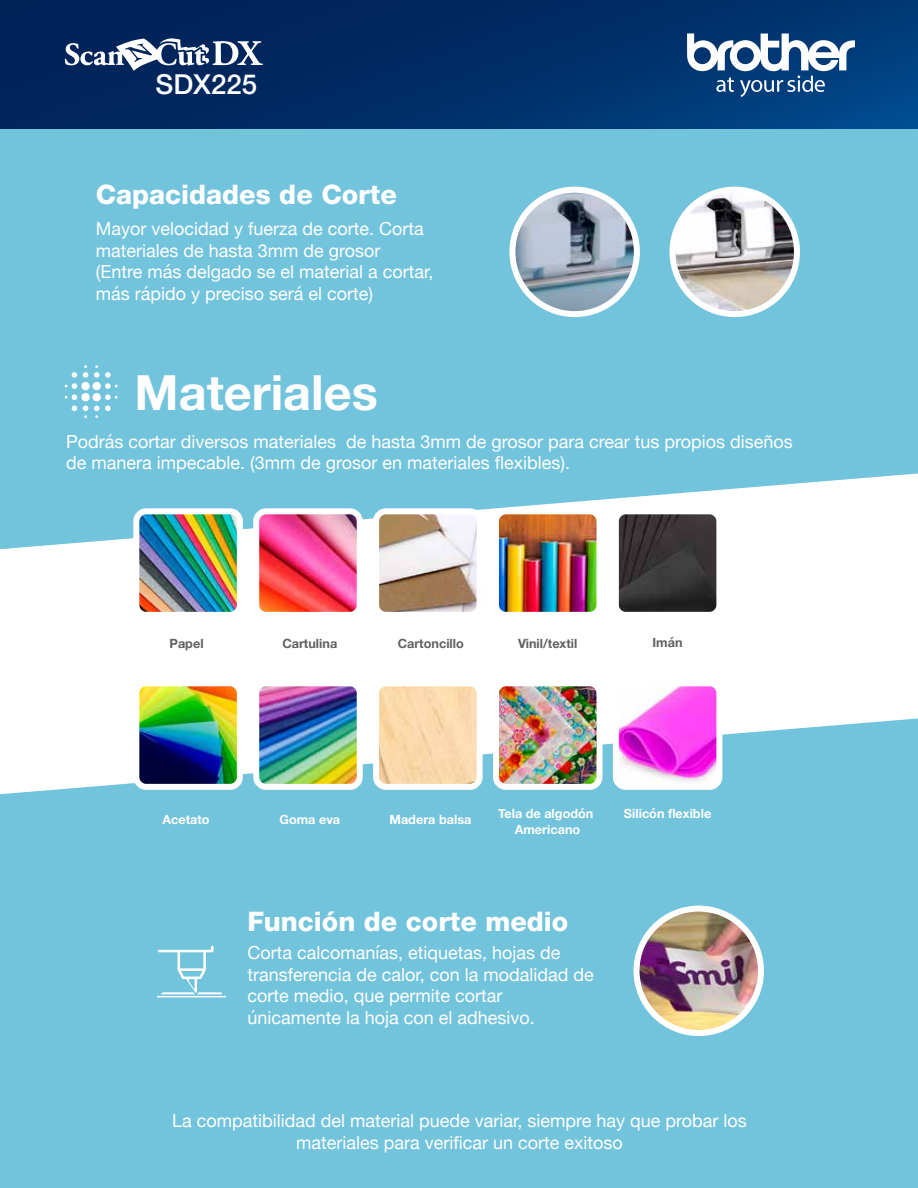
<style>
.page{position:relative;width:918px;height:1188px;background:#fff}
.page>*{position:absolute;margin:0;border:0;box-sizing:border-box;transform-origin:0 0}
.t1{font:700 48.6px "Helvetica Neue LT Std";color:#fff}
.t2{font:500 27.6px "Helvetica Neue LT Std";color:#fff}
.t3{font:800 27px "Helvetica Neue LT Std";color:#fff}
.t4{font:18px/21.6px "Helvetica Neue";color:#fff}
.t5{font:700 12.75px/15.1px "Helvetica Neue";color:#fff;text-align:center}
.t6{font:700 12.75px "Helvetica Neue";color:#606060}
</style>
<div class="page">
<div style="left:0;top:128px;width:918px;height:1060px;background:#72c3dc"></div>
<svg style="left:0;top:473px;width:918px;height:321px;fill:#fff"></svg>
<svg style="left:0;top:0;width:918px;height:128px;background:#002d66"></svg>
<img style="left:140px;top:515px;width:96px;height:96px">
<img style="left:380px;top:687px;width:96px;height:96px">
<img style="left:134px;top:682px;width:102px;height:101px">
<img style="left:500px;top:687px;width:96px;height:96px">
<img style="left:620px;top:687px;width:95px;height:96px">
<img style="left:620px;top:515px;width:95px;height:96px">
<img style="left:380px;top:511px;width:102px;height:104px">
<img style="left:260px;top:515px;width:96px;height:96px">
<img style="left:500px;top:515px;width:96px;height:96px">
<img style="left:260px;top:682px;width:102px;height:101px">
<svg style="left:687px;top:30px;width:190px;height:67px"></svg>
<div style="left:133px;top:508px;width:110px;height:110px;border:6px solid #fff;border-radius:10px"></div>
<div style="left:253px;top:508px;width:110px;height:110px;border:6px solid #fff;border-radius:10px"></div>
<div style="left:373px;top:508px;width:110px;height:110px;border:6px solid #fff;border-radius:10px"></div>
<div style="left:493px;top:508px;width:110px;height:110px;border:6px solid #fff;border-radius:10px"></div>
<div style="left:613px;top:508px;width:109px;height:110px;border:6px solid #fff;border-radius:10px"></div>
<div style="left:133px;top:680px;width:110px;height:110px;border:6px solid #fff;border-radius:10px"></div>
<div style="left:253px;top:680px;width:110px;height:110px;border:6px solid #fff;border-radius:10px"></div>
<div style="left:373px;top:680px;width:110px;height:110px;border:6px solid #fff;border-radius:10px"></div>
<div style="left:493px;top:680px;width:110px;height:110px;border:6px solid #fff;border-radius:10px"></div>
<div style="left:613px;top:680px;width:109px;height:110px;border:6px solid #fff;border-radius:10px"></div>
<svg style="left:65px;top:372px;width:12px;height:28px"></svg>
<svg style="left:83px;top:365px;width:5px;height:13px"></svg>
<svg style="left:94px;top:365px;width:5px;height:13px"></svg>
<svg style="left:72px;top:406px;width:5px;height:5px"></svg>
<div style="left:93px;top:382px;width:8px;height:8px;background:#fff;border-radius:50%"></div>
<svg style="left:105px;top:406px;width:6px;height:5px"></svg>
<svg style="left:105px;top:372px;width:13px;height:28px"></svg>
<div style="left:81px;top:393px;width:9px;height:8px;background:#fff;border-radius:50%"></div>
<svg style="left:83px;top:406px;width:5px;height:12px"></svg>
<div style="left:81px;top:382px;width:9px;height:8px;background:#fff;border-radius:50%"></div>
<svg style="left:94px;top:406px;width:5px;height:12px"></svg>
<div style="left:93px;top:393px;width:8px;height:8px;background:#fff;border-radius:50%"></div>
<img style="left:637px;top:909px;width:124px;height:124px;border-radius:62px">
<div style="left:634px;top:906px;width:130px;height:130px;border:6px solid #fff;border-radius:50%"></div>
<hr style="left:157px;top:996px;width:69px;height:1px;background:#fff">
<svg style="left:157px;top:945px;width:65px;height:50px"></svg>
<svg style="left:65px;top:38px;width:198px;height:33px"></svg>
<img style="left:673px;top:190px;width:124px;height:124px;border-radius:62px">
<div style="left:670px;top:187px;width:130px;height:130px;border:6px solid #fff;border-radius:50%"></div>
<img style="left:515px;top:190px;width:121px;height:123px">
<div style="left:509px;top:187px;width:131px;height:130px;border:6px solid #fff;border-radius:50%"></div>
<h2 class="t2" style="left:155px;top:68px;width:103px">SDX225</h2>
<h3 class="t3" style="left:96px;top:178px;width:303px">Capacidades de Corte</h3>
<p class="t4" style="left:96px;top:219px;width:339px">Mayor velocidad y fuerza de corte. Corta materiales de hasta 3mm de grosor<br>(Entre más delgado se el material a cortar, más rápido y preciso será el corte)</p>
<h1 class="t1" style="left:135px;top:363px;width:245px">Materiales</h1>
<p class="t4" style="left:66px;top:432px;width:728px">Podrás cortar diversos materiales de hasta 3mm de grosor para crear tus propios diseños de manera impecable. (3mm de grosor en materiales flexibles).</p>
<p class="t6" style="left:170px;top:633px;width:36px">Papel</p>
<p class="t6" style="left:282px;top:633px;width:56px">Cartulina</p>
<p class="t6" style="left:398px;top:633px;width:68px">Cartoncillo</p>
<p class="t6" style="left:518px;top:634px;width:61px">Vinil/textil</p>
<p class="t6" style="left:653px;top:632px;width:32px">Imán</p>
<p class="t5" style="left:163px;top:812px;width:49px">Acetato</p>
<p class="t5" style="left:279px;top:812px;width:62px">Goma eva</p>
<p class="t5" style="left:390px;top:812px;width:83px">Madera balsa</p>
<p class="t5" style="left:498px;top:807px;width:97px">Tela de algodón<br>Americano</p>
<p class="t5" style="left:624px;top:806px;width:89px">Silicón flexible</p>
<h3 class="t3" style="left:247px;top:905px;width:323px">Función de corte medio</h3>
<p class="t4" style="left:248px;top:943px;width:348px">Corta calcomanías, etiquetas, hojas de transferencia de calor, con la modalidad de corte medio, que permite cortar únicamente la hoja con el adhesivo.</p>
<p class="t4" style="left:172px;top:1111px;width:576px;text-align:center">La compatibilidad del material puede variar, siempre hay que probar los materiales para verificar un corte exitoso</p>
</div>
